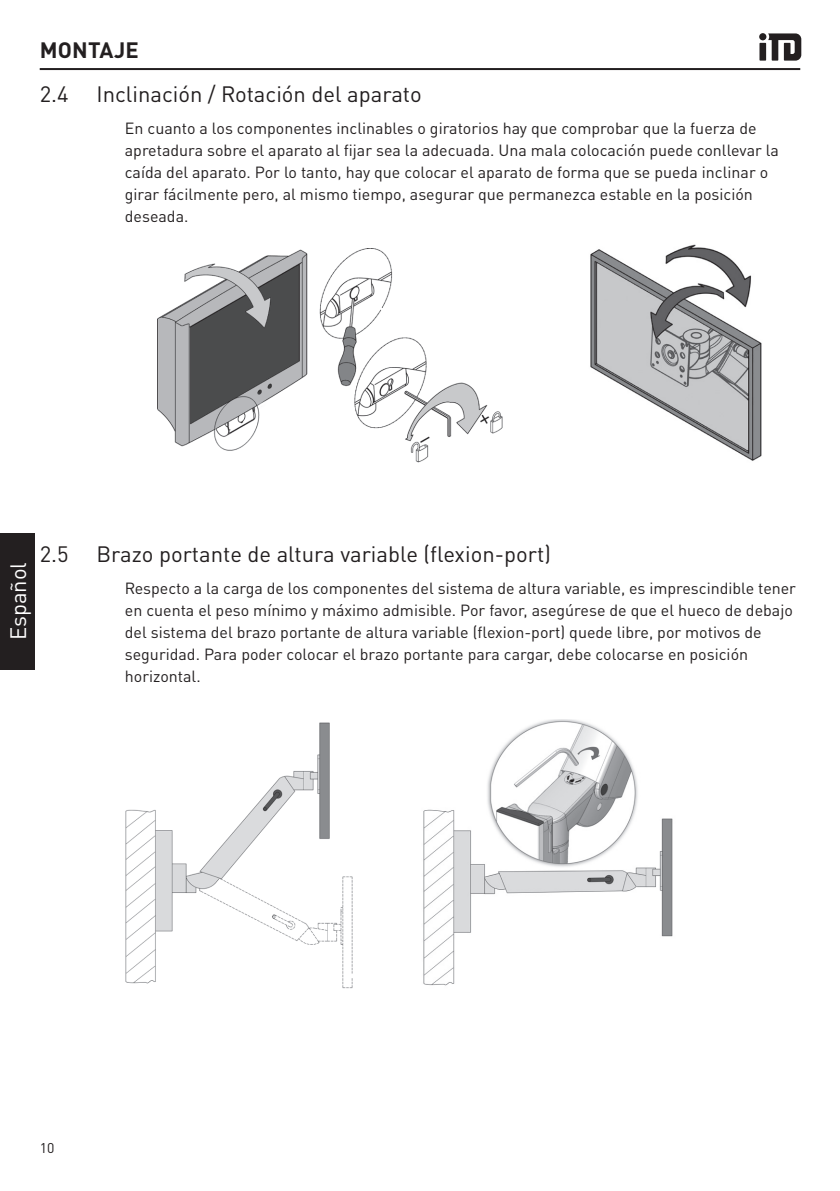
<style>
.page{position:relative;width:840px;height:1191px;background:#fff}
.page>*{position:absolute;margin:0;border:0;box-sizing:border-box;transform-origin:0 0}
.t1{font:22px "DINOT";color:#231f20}
.t2{font:22px "DINOT";color:#fff}
.t3{font:700 22px "DINOT";letter-spacing:.01em;color:#231f20}
.t4{font:16px/22px "DINOT";color:#231f20}
.t5{font:14px "DIN Pro";color:#231f20}
</style>
<div class="page">
<hr style="left:40px;top:68px;width:759px;height:2px;background:#231f20">
<div style="left:0;top:533px;width:34px;height:136px;background:#231f20"></div>
<svg style="left:759px;top:33px;width:41px;height:28px"></svg>
<img style="left:125px;top:722px;width:228px;height:267px">
<img style="left:423px;top:719px;width:250px;height:267px">
<img style="left:590px;top:244px;width:172px;height:217px">
<img style="left:157px;top:248px;width:346px;height:215px">
<h1 class="t3" style="left:40px;top:33px;width:101px">MONTAJE</h1>
<h1 class="t1" style="left:40px;top:77px;width:30px">2.4</h1>
<h1 class="t1" style="left:96px;top:77px;width:327px">Inclinación / Rotación del aparato</h1>
<p class="t4" style="left:125px;top:116px;width:655px">En cuanto a los componentes inclinables o giratorios hay que comprobar que la fuerza de apretadura sobre el aparato al fijar sea la adecuada. Una mala colocación puede conllevar la caída del aparato. Por lo tanto, hay que colocar el aparato de forma que se pueda inclinar o girar fácilmente pero, al mismo tiempo, asegurar que permanezca estable en la posición deseada.</p>
<h1 class="t2" style="left:1px;top:640px;width:80px;rotate:-90deg">Español</h1>
<h1 class="t1" style="left:40px;top:537px;width:30px">2.5</h1>
<h1 class="t1" style="left:96px;top:537px;width:455px">Brazo portante de altura variable (flexion-port)</h1>
<p class="t4" style="left:125px;top:576px;width:672px">Respecto a la carga de los componentes del sistema de altura variable, es imprescindible tener en cuenta el peso mínimo y máximo admisible. Por favor, asegúrese de que el hueco de debajo del sistema del brazo portante de altura variable (flexion-port) quede libre, por motivos de seguridad. Para poder colocar el brazo portante para cargar, debe colocarse en posición horizontal.</p>
<p class="t5" style="left:40px;top:1137px;width:16px">10</p>
</div>
